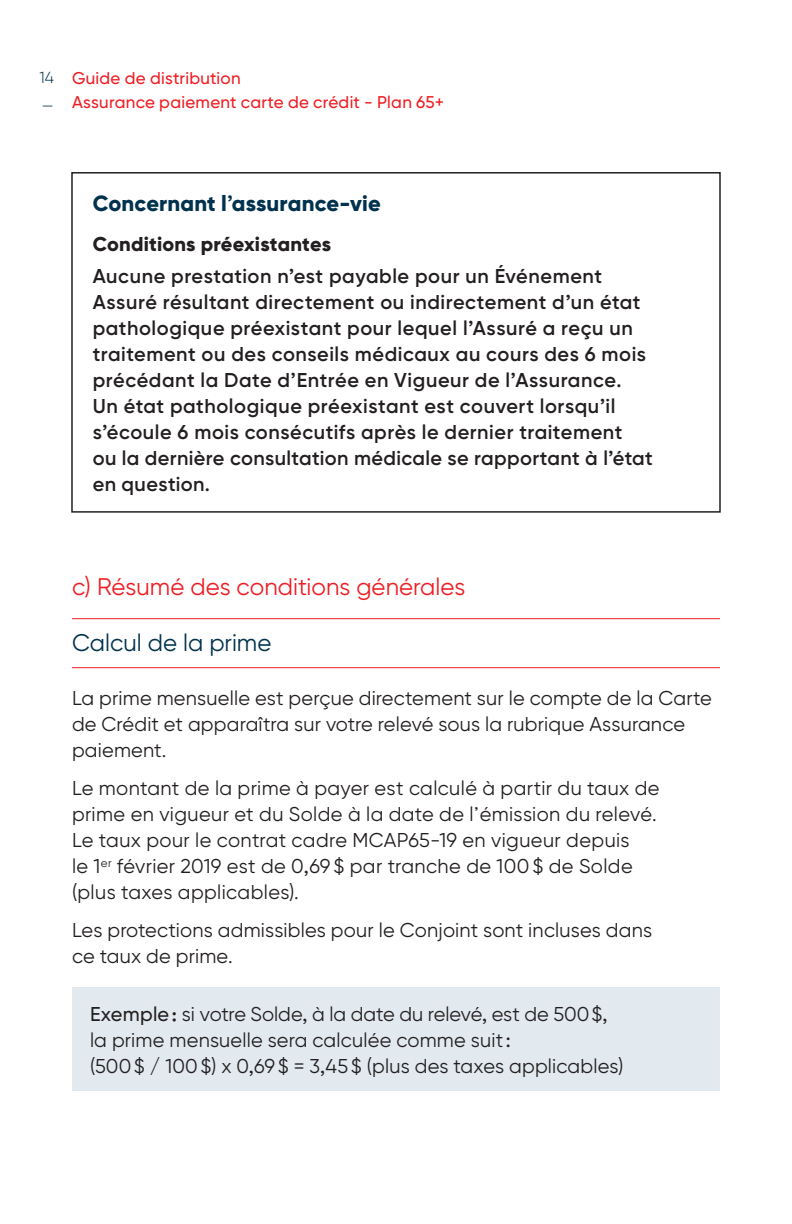
<style>
.page{position:relative;width:792px;height:1224px;background:#fff}
.page>*{position:absolute;margin:0;border:0;box-sizing:border-box;transform-origin:0 0}
.t1{font:24px "Gilroy BN";color:#ee1d23}
.t2{font:24px "Gilroy BN";color:#00314d}
.t3{font:800 22px "Gilroy BN";letter-spacing:.005em;color:#00314d}
.t4{font:20px/26px "Gilroy BN";letter-spacing:.01em;color:#231f20}
.t5{font:600 20px/26px "Gilroy BN";letter-spacing:.03em;color:#231f20}
.t6{font:800 20px "Gilroy BN";letter-spacing:.01em;color:#231f20}
.t7{font:500 17px/24px "Gilroy BN";letter-spacing:.015em;color:#ee1d23}
.t8{font:300 16px/28px "Gilroy BN";color:#00314d}
.s1{font-weight:500}
</style>
<div class="page">
<div style="left:71px;top:172px;width:650px;height:341px;border:2px solid #231f20"></div>
<hr style="left:72px;top:618px;width:648px;height:1px;background:#ee1d23">
<hr style="left:72px;top:667px;width:648px;height:1px;background:#ee1d23">
<div style="left:72px;top:987px;width:648px;height:104px;background:#e2eaf0"></div>
<p class="t8" style="left:39px;top:65px;width:16px">14 —</p>
<p class="t7" style="left:72px;top:68px;width:373px">Guide de distribution<br>Assurance paiement carte de crédit - Plan 65+</p>
<p class="t3" style="left:93px;top:196px;width:290px">Concernant l’assurance-vie</p>
<p class="t6" style="left:93px;top:237px;width:240px">Conditions préexistantes</p>
<p class="t5" style="left:93px;top:265px;width:562px">Aucune prestation n’est payable pour un Événement Assuré résultant directement ou indirectement d’un état pathologique préexistant pour lequel l’Assuré a reçu un traitement ou des conseils médicaux au cours des 6 mois précédant la Date d’Entrée en Vigueur de l’Assurance.<br>Un état pathologique préexistant est couvert lorsqu’il s’écoule 6 mois consécutifs après le dernier traitement<br>ou la dernière consultation médicale se rapportant à l’état en question.</p>
<p class="t1" style="left:72px;top:578px;width:395px">c) Résumé des conditions générales</p>
<p class="t2" style="left:72px;top:634px;width:201px">Calcul de la prime</p>
<p class="t4" style="left:72px;top:687px;width:641px">La prime mensuelle est perçue directement sur le compte de la Carte de Crédit et apparaîtra sur votre relevé sous la rubrique Assurance paiement.</p>
<p class="t4" style="left:72px;top:777px;width:589px">Le montant de la prime à payer est calculé à partir du taux de prime en vigueur et du Solde à la date de l’émission du relevé.<br>Le taux pour le contrat cadre MCAP65-19 en vigueur depuis<br>le 1<sup>er</sup> février 2019 est de 0,69 $ par tranche de 100 $ de Solde (plus taxes applicables).</p>
<p class="t4" style="left:72px;top:919px;width:582px">Les protections admissibles pour le Conjoint sont incluses dans ce taux de prime.</p>
<p class="t4" style="left:90px;top:1003px;width:535px"><span class="s1">Exemple :</span> si votre Solde, à la date du relevé, est de 500 $, la prime mensuelle sera calculée comme suit :<br>(500 $ / 100 $) x 0,69 $ = 3,45 $ (plus des taxes applicables)</p>
</div>
